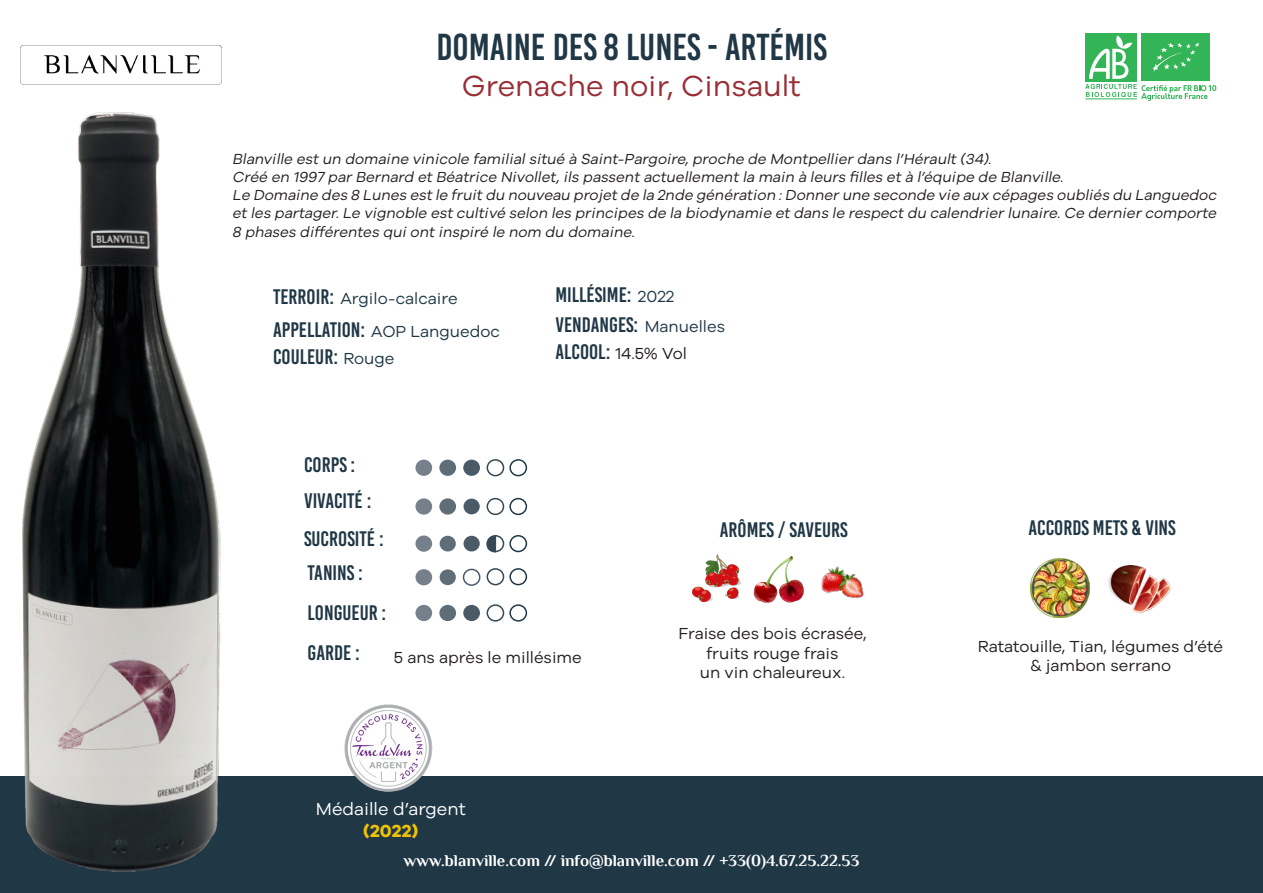
<style>
.page{position:relative;width:1263px;height:893px;background:#fff}
.page>*{position:absolute;margin:0;border:0;box-sizing:border-box;transform-origin:0 0}
.t1{font:37.5px "Bebas Kai";color:#203746}
.t2{font:30px "Galyon";color:#992e35}
.Style_de_paragraphe{font:21px/35.8px "Bebas Kai";color:#203746}
.t3{font:18px "Galyon";color:#fff}
.t4{font:700 18px "Galyon";color:#f0c207}
.Style_de_paragraphe-2{font:16.5px/19.8px "Galyon";color:#231f20;text-align:center}
.t5{font:700 16.5px "Philosopher";color:#fff}
.Style_de_paragraphe-3{font:16.5px "Galyon";color:#203746}
.t6{font:italic 15px/18px "Galyon";color:#231f20}
.s1{font-family:"Bebas Kai";font-size:21px}
.s2{font-family:"Galyon";font-size:16.5px}
.s3{font-family:"Bebas Kai";font-size:21px;color:#203746}
</style>
<div class="page">
<div style="left:0;top:776px;width:1263px;height:117px;background:#203746"></div>
<img style="left:21px;top:45px;width:200px;height:40px">
<div style="left:1141px;top:33px;width:68px;height:48px;background:#32b457"></div>
<div style="left:1085px;top:33px;width:52px;height:49px;background:#32b457"></div>
<svg style="left:1085px;top:36px;width:131px;height:65px"></svg>
<div style="left:415px;top:460px;width:17px;height:16px;background:#75808b;border-radius:50%"></div>
<div style="left:439px;top:460px;width:17px;height:16px;background:#5f6d79;border-radius:50%"></div>
<div style="left:463px;top:460px;width:17px;height:16px;background:#4a5a67;border-radius:50%"></div>
<div style="left:487px;top:459px;width:17px;height:17px;border:2px solid #354856;border-radius:50%"></div>
<div style="left:509px;top:459px;width:18px;height:17px;border:2px solid #203746;border-radius:50%"></div>
<div style="left:415px;top:498px;width:17px;height:17px;background:#75808b;border-radius:50%"></div>
<div style="left:439px;top:498px;width:17px;height:17px;background:#5f6d79;border-radius:50%"></div>
<div style="left:463px;top:499px;width:17px;height:15px;background:#4a5a67;border-radius:50%"></div>
<div style="left:487px;top:498px;width:17px;height:17px;border:2px solid #354856;border-radius:50%"></div>
<div style="left:487px;top:568px;width:17px;height:17px;border:2px solid #354856;border-radius:50%"></div>
<div style="left:509px;top:498px;width:18px;height:17px;border:2px solid #203746;border-radius:50%"></div>
<div style="left:509px;top:568px;width:18px;height:17px;border:2px solid #203746;border-radius:50%"></div>
<div style="left:415px;top:535px;width:17px;height:17px;background:#75808b;border-radius:50%"></div>
<div style="left:440px;top:536px;width:16px;height:15px;background:#5f6d79;border-radius:50%"></div>
<div style="left:463px;top:536px;width:17px;height:15px;background:#4a5a67;border-radius:50%"></div>
<div style="left:487px;top:535px;width:17px;height:17px;border:2px solid #354856;border-radius:50%"></div>
<div style="left:509px;top:535px;width:18px;height:17px;border:2px solid #203746;border-radius:50%"></div>
<div style="left:415px;top:569px;width:17px;height:16px;background:#75808b;border-radius:50%"></div>
<div style="left:440px;top:569px;width:16px;height:16px;background:#5f6d79;border-radius:50%"></div>
<div style="left:463px;top:569px;width:17px;height:17px;border:2px solid #4a5a67;border-radius:50%"></div>
<div style="left:415px;top:605px;width:17px;height:16px;background:#75808b;border-radius:50%"></div>
<div style="left:439px;top:605px;width:17px;height:16px;background:#5f6d79;border-radius:50%"></div>
<div style="left:463px;top:605px;width:17px;height:16px;background:#4a5a67;border-radius:50%"></div>
<div style="left:487px;top:604px;width:17px;height:18px;border:2px solid #354856;border-radius:50%"></div>
<div style="left:509px;top:604px;width:18px;height:18px;border:2px solid #203746;border-radius:50%"></div>
<img style="left:692px;top:555px;width:49px;height:47px">
<img style="left:820px;top:566px;width:44px;height:33px">
<img style="left:753px;top:555px;width:51px;height:48px">
<img style="left:1030px;top:558px;width:60px;height:60px">
<img style="left:1108px;top:565px;width:63px;height:49px">
<svg style="left:487px;top:535px;width:9px;height:18px"></svg>
<img style="left:22px;top:112px;width:199px;height:760px">
<img style="left:344px;top:704px;width:88px;height:88px">
<p class="t1" style="left:436px;top:27px;width:392px">DOMAINE DES 8 LUNES - ARTÉMIS</p>
<p class="t2" style="left:462px;top:64px;width:341px">Grenache noir, Cinsault</p>
<p class="t6" style="left:232px;top:149px;width:986px">Blanville est un domaine vinicole familial situé à Saint-Pargoire, proche de Montpellier dans l’Hérault (34).<br>Créé en 1997 par Bernard et Béatrice Nivollet, ils passent actuellement la main à leurs filles et à l’équipe de Blanville.<br>Le Domaine des 8 Lunes est le fruit du nouveau projet de la 2nde génération : Donner une seconde vie aux cépages oubliés du Languedoc et les partager. Le vignoble est cultivé selon les principes de la biodynamie et dans le respect du calendrier lunaire. Ce dernier comporte 8 phases différentes qui ont inspiré le nom du domaine.</p>
<p class="Style_de_paragraphe-3" style="left:273px;top:286px;width:186px"><span class="s1">TERROIR:</span> Argilo-calcaire</p>
<p class="Style_de_paragraphe" style="left:273px;top:316px;width:229px;line-height:27px">APPELLATION: <span class="s2">AOP Languedoc<br></span>COULEUR: <span class="s2">Rouge</span></p>
<h3 class="Style_de_paragraphe" style="left:304px;top:447px;width:69px">CORPS :<br>VIVACITÉ :</h3>
<h3 class="Style_de_paragraphe" style="left:304px;top:521px;width:81px">SUCROSITÉ :</h3>
<h3 class="Style_de_paragraphe" style="left:308px;top:553px;width:80px;line-height:40px">TANINS :<br>LONGUEUR :</h3>
<p class="Style_de_paragraphe" style="left:555px;top:279px;width:171px;line-height:30.6px">MILLÉSIME: <span class="s2">2022<br></span>VENDANGES: <span class="s2">Manuelles</span></p>
<p class="Style_de_paragraphe-2" style="left:555px;top:342px;width:133px"><span class="s3">ALCOOL:</span> 14.5% Vol</p>
<h3 class="Style_de_paragraphe" style="left:720px;top:512px;width:129px">ARÔMES / SAVEURS</h3>
<h3 class="Style_de_paragraphe" style="left:1028px;top:510px;width:149px">ACCORDS METS &amp; VINS</h3>
<h3 class="Style_de_paragraphe" style="left:308px;top:635px;width:54px">GARDE :</h3>
<p class="Style_de_paragraphe-2" style="left:678px;top:622px;width:189px">Fraise des bois écrasée, fruits rouge frais<br>un vin chaleureux.</p>
<p class="Style_de_paragraphe-2" style="left:394px;top:646px;width:189px">5 ans après le millésime</p>
<p class="Style_de_paragraphe-2" style="left:978px;top:635px;width:247px">Ratatouille, Tian, légumes d’été &amp; jambon serrano</p>
<p class="t3" style="left:316px;top:796px;width:151px">Médaille d’argent</p>
<p class="t4" style="left:363px;top:819px;width:57px">(2022)</p>
<p class="t5" style="left:403px;top:852px;width:458px">www.blanville.com // info@blanville.com // +33(0)4.67.25.22.53</p>
</div>
